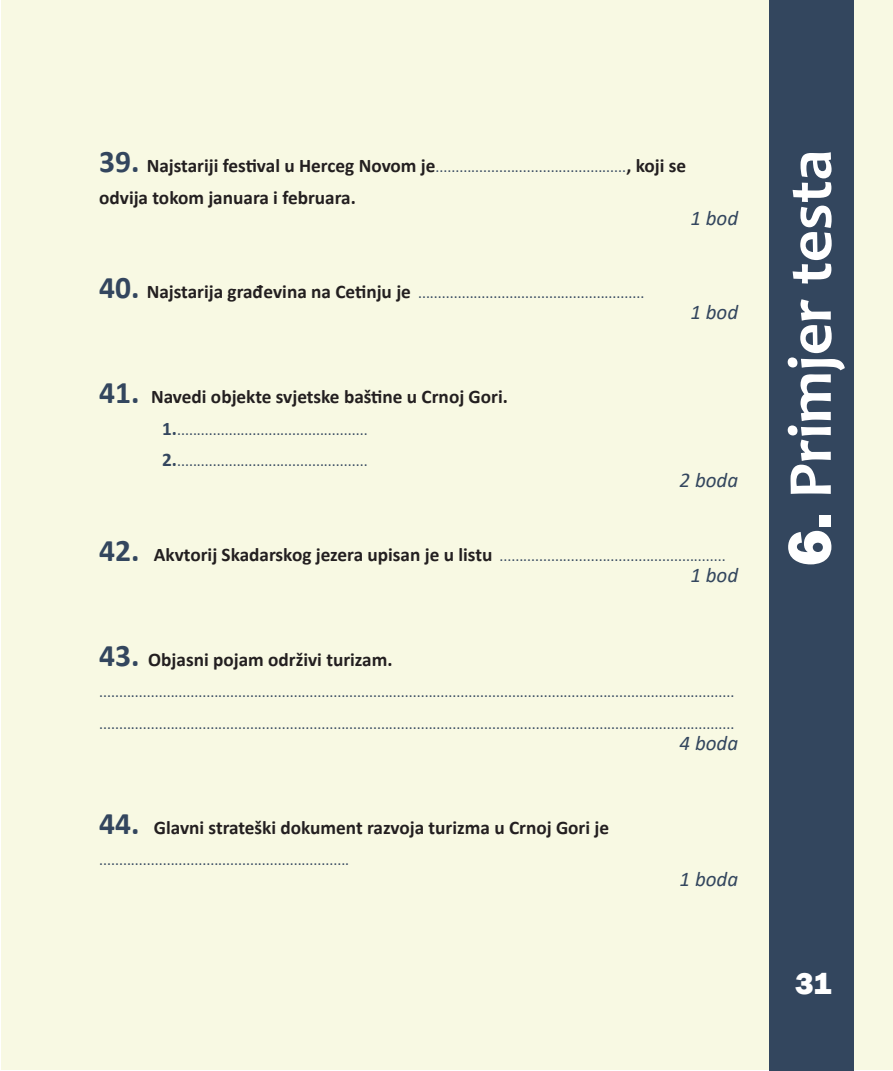
<style>
.page{position:relative;width:893px;height:1071px;background:#fff}
.page>*{position:absolute;margin:0;border:0;box-sizing:border-box;transform-origin:0 0}
.t1{font:700 63px "Candara";color:#fff}
.t2{font:800 31.5px "Franklin Gothic";color:#fff}
.t3{font:italic 21px "Calibri";color:#33465e}
.t4{font:700 19.25px "Calibri";color:#231f20}
.t5{font:15.75px/31.5px "Calibri";color:#33465e}
.s1{font-weight:700;font-size:31.5px}
.s2{font-weight:700;font-size:19.25px;color:#231f20}
.s3{font-size:31.5px;color:#33465e}
.s4{font-weight:700;font-size:19.25px}
.s5{font-family:"Franklin Gothic";font-weight:800}
</style>
<div class="page">
<div style="left:1px;top:1px;width:891px;height:1069px;background:#f8f9e3"></div>
<div style="left:770px;top:1px;width:84px;height:1070px;background:#33465e"></div>
<p class="t5" style="left:99px;top:151px;width:588px"><span class="s1">39.</span> <span class="s2">Najstariji festival u Herceg Novom je</span>................................................<span class="s2">, koji se</span></p>
<p class="t4" style="left:99px;top:184px;width:258px">odvija tokom januara i februara.</p>
<p class="t5" style="left:99px;top:277px;width:547px"><span class="s1">40.</span> <span class="s2">Najstarija građevina na Cetinju je</span> .........................................................</p>
<p class="t4" style="left:99px;top:383px;width:410px"><span class="s3">41.</span> Navedi objekte svjetske baštine u Crnoj Gori.</p>
<p class="t5" style="left:162px;top:414px;width:207px"><span class="s4">1.</span>................................................<br><span class="s4">2.</span>................................................</p>
<h3 class="t3" style="left:690px;top:203px;width:49px">1 bod</h3>
<h3 class="t3" style="left:690px;top:298px;width:49px">1 bod</h3>
<h3 class="t3" style="left:680px;top:466px;width:60px">2 boda</h3>
<p class="t5" style="left:99px;top:540px;width:628px"><span class="s1">42.</span> <span class="s2">Akvtorij Skadarskog jezera upisan je u listu</span> .........................................................</p>
<h3 class="t3" style="left:690px;top:560px;width:49px">1 bod</h3>
<p class="t4" style="left:99px;top:646px;width:295px"><span class="s3">43.</span> Objasni pojam održivi turizam.</p>
<p class="t5" style="left:99px;top:676px;width:637px">................................................................................................................................................................ ................................................................................................................................................................</p>
<h3 class="t3" style="left:680px;top:728px;width:60px">4 boda</h3>
<p class="t4" style="left:99px;top:814px;width:511px"><span class="s3">44.</span> Glavni strateški dokument razvoja turizma u Crnoj Gori je</p>
<p class="t5" style="left:99px;top:844px;width:252px">...............................................................</p>
<h3 class="t3" style="left:680px;top:865px;width:60px">1 boda</h3>
<h1 class="t1" style="left:771px;top:566px;width:418px;rotate:-90deg"><span class="s5">6.</span> Primjer testa</h1>
<h2 class="t2" style="left:795px;top:964px;width:38px">31</h2>
</div>
